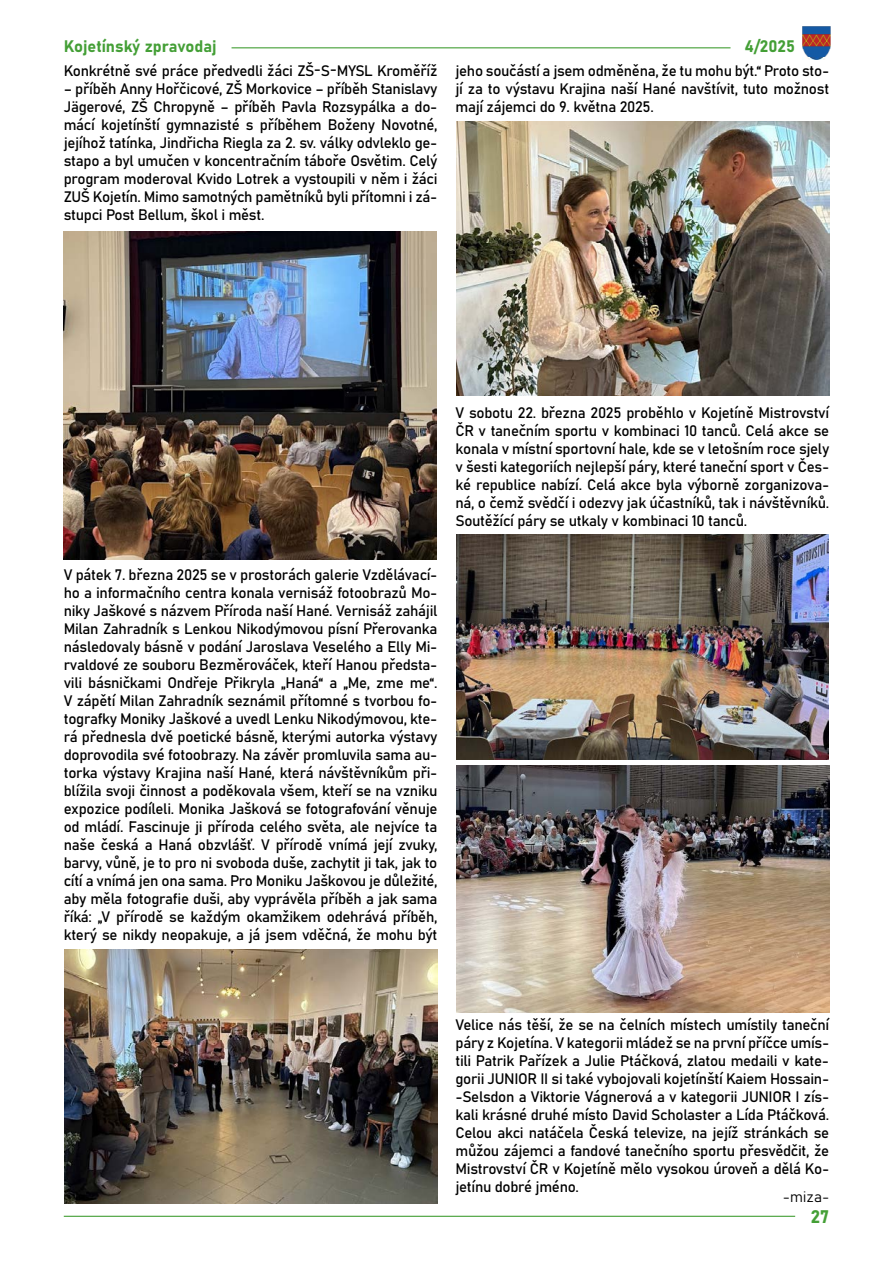
<style>
.page{position:relative;width:893px;height:1263px;background:#fff}
.page>*{position:absolute;margin:0;border:0;box-sizing:border-box;transform-origin:0 0}
.t1{font:18px "Bahnschrift";color:#449f36}
.t2{font:16.5px "Bahnschrift";color:#449f36}
.t3{font:15px/18px "Bahnschrift";letter-spacing:-.02em;color:#000;text-align:justify}
</style>
<div class="page">
<hr style="left:64px;top:1216px;width:731px;height:1px;background:#449f36">
<hr style="left:232px;top:47px;width:498px;height:1px;background:#449f36">
<img style="left:803px;top:27px;width:28px;height:32px">
<img style="left:64px;top:232px;width:373px;height:327px">
<img style="left:65px;top:949px;width:372px;height:254px">
<img style="left:456px;top:121px;width:373px;height:274px">
<img style="left:456px;top:535px;width:372px;height:224px">
<img style="left:456px;top:765px;width:373px;height:248px">
<p class="t2" style="left:64px;top:33px;width:154px">Kojetínský zpravodaj</p>
<p class="t2" style="left:744px;top:33px;width:52px">4/2025</p>
<p class="t3" style="left:64px;top:60px;width:375px">Konkrétně své práce předvedli žáci ZŠ-S-MYSL Kroměříž</p>
<p class="t3" style="left:64px;top:78px;width:375px">– příběh Anny Hořčicové, ZŠ Morkovice – příběh Stanislavy Jägerové, ZŠ Chropyně – příběh Pavla Rozsypálka a do&shy;mácí kojetínští gymnazisté s příběhem Boženy Novotné, jejíhož tatínka, Jindřicha Riegla za 2. sv. války odvleklo ge&shy;stapo a byl umučen v koncentračním táboře Osvětim. Celý program moderoval Kvido Lotrek a vystoupili v něm i žáci ZUŠ Kojetín. Mimo samotných pamětníků byli přítomni i zá&shy;stupci Post Bellum, škol i měst.</p>
<p class="t3" style="left:455px;top:60px;width:375px">jeho součástí a jsem odměněna, že tu mohu být.“ Proto sto&shy;jí za to výstavu Krajina naší Hané navštívit, tuto možnost mají zájemci do 9. května 2025.</p>
<p class="t3" style="left:64px;top:564px;width:375px">V pátek 7. března 2025 se v prostorách galerie Vzdělávací&shy;ho a informačního centra konala vernisáž fotoobrazů Mo&shy;niky Jaškové s názvem Příroda naší Hané. Vernisáž zahájil Milan Zahradník s Lenkou Nikodýmovou písní Přerovanka následovaly básně v podání Jaroslava Veselého a Elly Mi&shy;rvaldové ze souboru Bezměrováček, kteří Hanou předsta&shy;vili básničkami Ondřeje Přikryla „Haná“ a „Me, zme me“.<br>V zápětí Milan Zahradník seznámil přítomné s tvorbou fo&shy;tografky Moniky Jaškové a uvedl Lenku Nikodýmovou, kte&shy;rá přednesla dvě poetické básně, kterými autorka výstavy doprovodila své fotoobrazy. Na závěr promluvila sama au&shy;torka výstavy Krajina naší Hané, která návštěvníkům při&shy;blížila svoji činnost a poděkovala všem, kteří se na vzniku expozice podíleli. Monika Jašková se fotografování věnuje od mládí. Fascinuje ji příroda celého světa, ale nejvíce ta naše česká a Haná obzvlášť. V přírodě vnímá její zvuky, barvy, vůně, je to pro ni svoboda duše, zachytit ji tak, jak to cítí a vnímá jen ona sama. Pro Moniku Jaškovou je důležité, aby měla fotografie duši, aby vyprávěla příběh a jak sama říká: „V přírodě se každým okamžikem odehrává příběh, který se nikdy neopakuje, a já jsem vděčná, že mohu být</p>
<p class="t3" style="left:455px;top:402px;width:375px">V sobotu 22. března 2025 proběhlo v Kojetíně Mistrovství ČR v tanečním sportu v kombinaci 10 tanců. Celá akce se konala v místní sportovní hale, kde se v letošním roce sjely v šesti kategoriích nejlepší páry, které taneční sport v Čes&shy;ké republice nabízí. Celá akce byla výborně zorganizova&shy;ná, o čemž svědčí i odezvy jak účastníků, tak i návštěvníků.<br>Soutěžící páry se utkaly v kombinaci 10 tanců.</p>
<p class="t3" style="left:455px;top:1014px;width:375px">Velice nás těší, že se na čelních místech umístily taneční páry z Kojetína. V kategorii mládež se na první příčce umís&shy;tili Patrik Pařízek a Julie Ptáčková, zlatou medaili v kate&shy;gorii JUNIOR II si také vybojovali kojetínští Kaiem Hossain--Selsdon a Viktorie Vágnerová a v kategorii JUNIOR I zís&shy;kali krásné druhé místo David Scholaster a Lída Ptáčková.<br>Celou akci natáčela Česká televize, na jejíž stránkách se můžou zájemci a fandové tanečního sportu přesvědčit, že Mistrovství ČR v Kojetíně mělo vysokou úroveň a dělá Ko&shy;jetínu dobré jméno.</p>
<p class="t3" style="left:783px;top:1187px;width:48px">-miza-</p>
<p class="t1" style="left:811px;top:1203px;width:20px">27</p>
</div>
